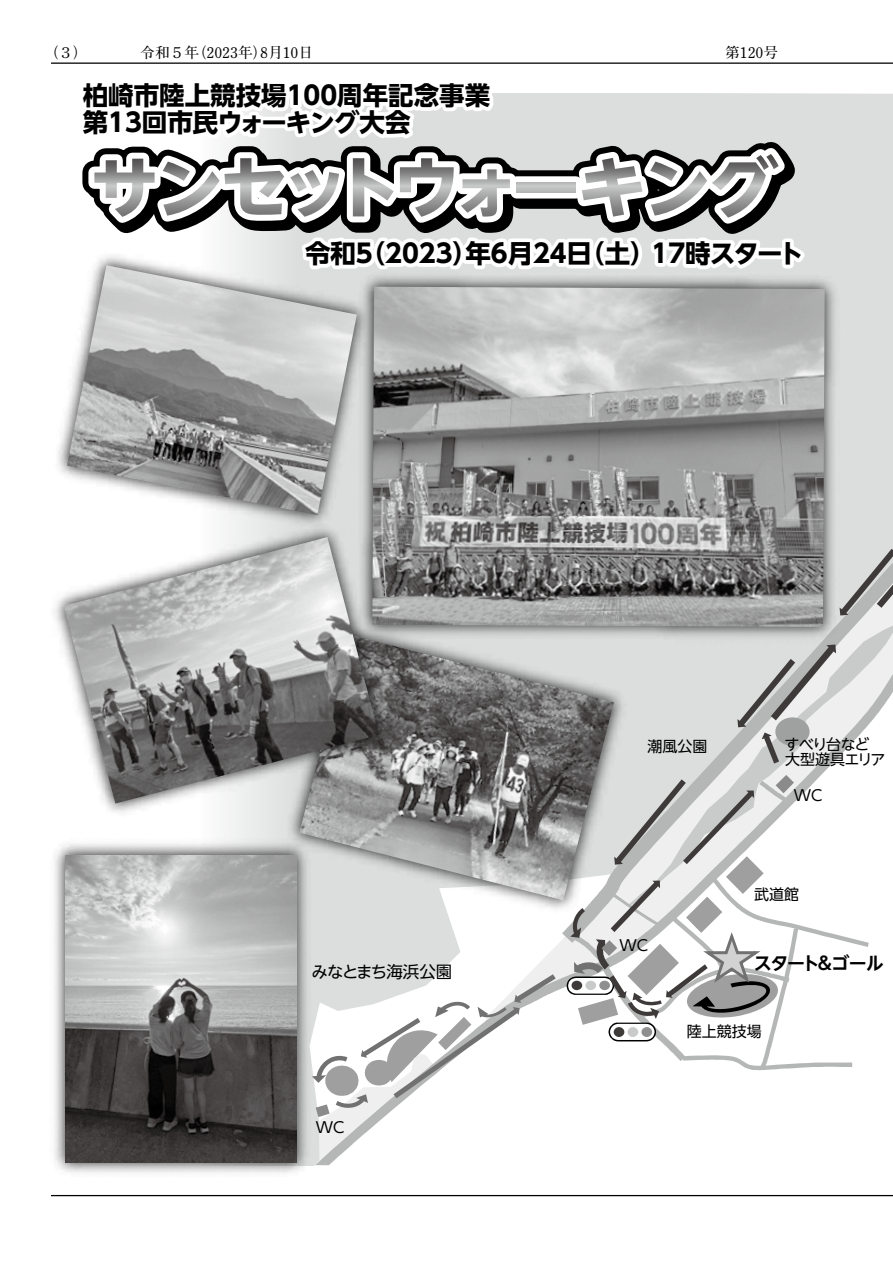
<style>
.page{position:relative;width:893px;height:1263px;background:#fff}
.page>*{position:absolute;margin:0;border:0;box-sizing:border-box;transform-origin:0 0}
.t1{font:700 25.5px/27px "UD Shin Go NT Pr 6";color:#000}
.t2{font:700 25.5px "UD Shin Go NT Pr 6";letter-spacing:-.045em;color:#000}
.t3{font:700 18px "UD Shin Go NT Pr 6 De";letter-spacing:-.075em;color:#000}
.t4{font:16.5px "UD Shin Go NT Pr 6";letter-spacing:-.05em;color:#000}
.t5{font:15px "UD Shin Go NT Pr 6";color:#000}
.t6{font:15px/15px "UD Shin Go NT Pr 6";letter-spacing:-.04em;color:#000}
.t7{font:700 14.7px "Futo Min A101 Pr 6";color:#000}
</style>
<div class="page">
<hr style="left:51px;top:1195px;width:842px;height:1px;background:#000">
<div style="left:811px;top:94px;width:82px;height:266px;background:#dcdddd"></div>
<div style="left:845px;top:360px;width:48px;height:263px;background:#dcdddd"></div>
<svg style="left:633px;top:623px;width:260px;height:51px;fill:#dcdddd"></svg>
<svg style="left:317px;top:674px;width:576px;height:491px"></svg>
<svg style="left:845px;top:548px;width:48px;height:67px;background:#b8b8b7"></svg>
<svg style="left:737px;top:647px;width:99px;height:116px"></svg>
<div style="left:775px;top:717px;width:34px;height:29px;background:#9fa0a0;border-radius:50%"></div>
<svg style="left:317px;top:775px;width:552px;height:387px"></svg>
<svg style="left:226px;top:824px;width:55px;height:12px"></svg>
<svg style="left:70px;top:62px;width:741px;height:205px"></svg>
<img style="left:54px;top:836px;width:263px;height:337px">
<img style="left:66px;top:855px;width:231px;height:308px">
<img style="left:377px;top:267px;width:468px;height:380px">
<img style="left:377px;top:287px;width:448px;height:340px">
<img style="left:58px;top:246px;width:319px;height:272px">
<img style="left:67px;top:265px;width:290px;height:250px">
<img style="left:281px;top:615px;width:352px;height:305px">
<img style="left:299px;top:635px;width:315px;height:265px">
<img style="left:53px;top:518px;width:345px;height:306px">
<img style="left:64px;top:537px;width:315px;height:266px">
<hr style="left:51px;top:63px;width:842px;height:1px;background:#000">
<p class="t7" style="left:44px;top:41px;width:46px">（３）</p>
<p class="t7" style="left:140px;top:41px;width:174px">令和５（年 2023年 月8 ） 10日</p>
<p class="t1" style="left:83px;top:81px;width:409px">柏崎市陸上競技場100周年記念事業第13回市民ウォーキング大会</p>
<p class="t7" style="left:725px;top:41px;width:55px">第120号</p>
<p class="t1" style="left:352px;top:239px;width:306px">（５ 2023 年） 6月24 （日土）</p>
<p class="t1" style="left:305px;top:239px;width:52px">令和</p>
<p class="t2" style="left:651px;top:233px;width:154px">17時スタート</p>
<p class="t5" style="left:647px;top:734px;width:61px">潮風公園</p>
<p class="t6" style="left:784px;top:737px;width:102px">すべり台など大型遊具エリア</p>
<p class="t5" style="left:794px;top:784px;width:30px">WC</p>
<p class="t5" style="left:754px;top:883px;width:46px">武道館</p>
<p class="t4" style="left:312px;top:958px;width:142px">みなとまち海浜公園</p>
<p class="t5" style="left:316px;top:1115px;width:30px">WC</p>
<p class="t5" style="left:619px;top:933px;width:30px">WC</p>
<p class="t3" style="left:816px;top:948px;width:69px">＆ゴール</p>
<p class="t3" style="left:754px;top:948px;width:67px">スタート</p>
<p class="t5" style="left:687px;top:1019px;width:76px">陸上競技場</p>
</div>
